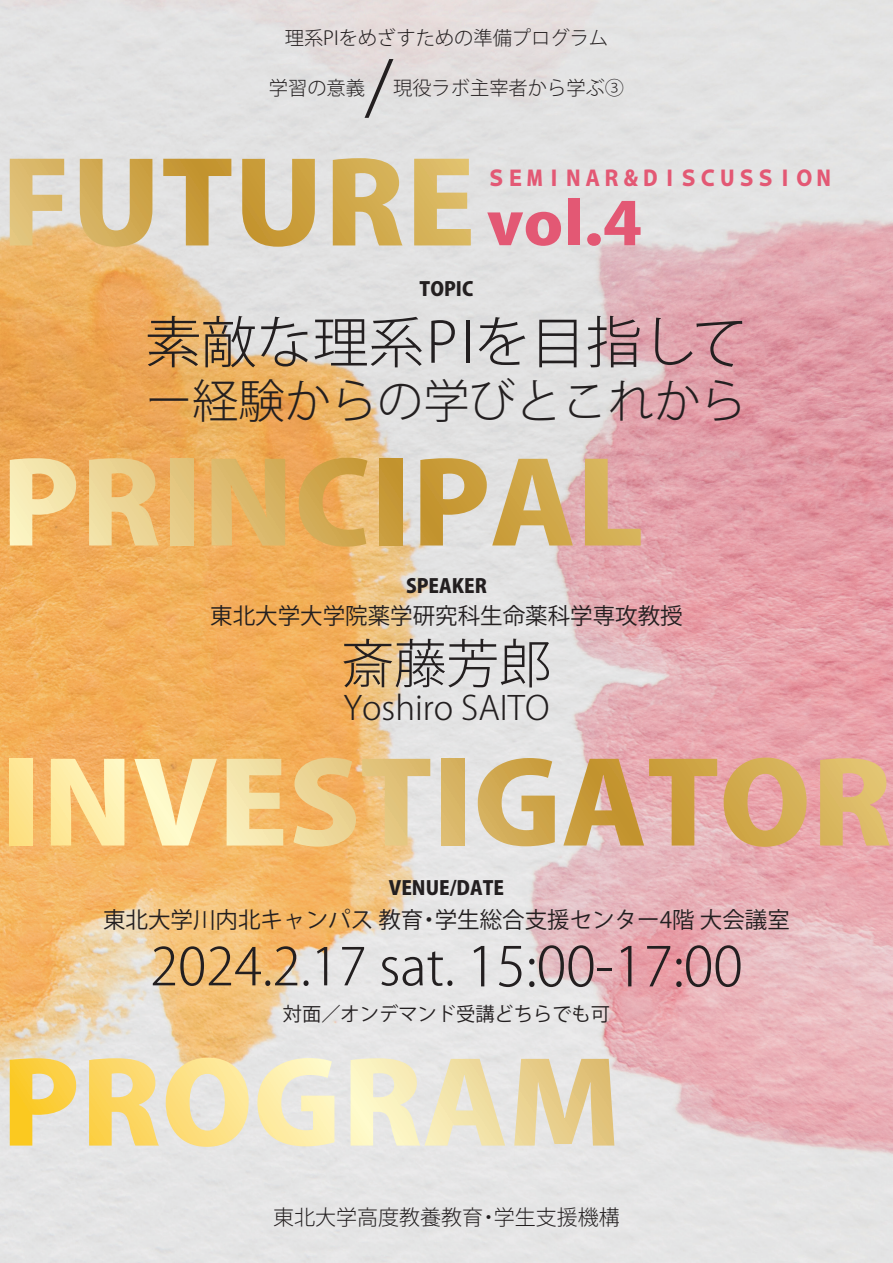
<style>
.page{position:relative;width:893px;height:1263px;background:#fff}
.page>*{position:absolute;margin:0;border:0;box-sizing:border-box;transform-origin:0 0}
.t1{font:300 72px "Koz Go Pr 6 N";color:#231f20}
.t2{font:800 58.2px "Koz Go Pr 6 N";color:#e35874;scale:1.15 1}
.t3{font:300 55.8px "Koz Go Pr 6 N";color:#231f20}
.t4{font:300 52.5px "Koz Go Pr 6 N";color:#231f20}
.t5{font:300 51.45px "Koz Go Pr 6 N";color:#231f20}
.t6{font:300 46.2px "Koz Go Pr 6 N";color:#231f20}
.t7{font:300 33px "Koz Go Pr 6 N";color:#231f20}
.t8{font:22.5px "Koz Go Pr 6 N";color:#231f20}
.t9{font:800 21.15px "Koz Go Pr 6 N";color:#e35874;scale:.91 1}
.t10{font:300 21px "Koz Go Pr 6 N";color:#231f20}
.t11{font:300 19.2px "Koz Go Pr 6 N";color:#231f20}
.t12{font:800 19.2px "Koz Go Pr 6 N";color:#231f20}
.t13{font:19.2px "Koz Go Pr 6 N";color:#231f20}
.s1{font-size:54.15px}
</style>
<div class="page">
<img style="left:0;top:0;width:893px;height:1263px">
<svg style="left:10px;top:159px;width:54px;height:86px;background:#e0c58d"></svg>
<svg style="left:80px;top:159px;width:72px;height:88px;background:#d7bc83"></svg>
<svg style="left:163px;top:159px;width:68px;height:86px;background:#d4bf91"></svg>
<svg style="left:242px;top:159px;width:73px;height:88px;background:#d1b576"></svg>
<svg style="left:333px;top:158px;width:70px;height:87px;background:#d6bb79"></svg>
<svg style="left:414px;top:159px;width:57px;height:86px;background:#dcc385"></svg>
<svg style="left:10px;top:458px;width:66px;height:87px;background:#f3d08e"></svg>
<svg style="left:89px;top:458px;width:70px;height:87px;background:#edc983"></svg>
<div style="left:170px;top:459px;width:23px;height:86px;background:#e5c882"></div>
<svg style="left:212px;top:459px;width:73px;height:86px;background:#e0b565"></svg>
<svg style="left:299px;top:458px;width:68px;height:89px;background:#dfac59"></svg>
<div style="left:379px;top:459px;width:23px;height:86px;background:#c79937"></div>
<svg style="left:420px;top:458px;width:153px;height:87px;background:#d4bb84"></svg>
<svg style="left:585px;top:459px;width:56px;height:86px;background:#dbaa80"></svg>
<div style="left:10px;top:759px;width:22px;height:86px;background:linear-gradient(to right,#fde288,#fde591)"></div>
<svg style="left:51px;top:759px;width:73px;height:86px;background:#fbde97"></svg>
<svg style="left:134px;top:759px;width:83px;height:86px;background:#f8d390"></svg>
<svg style="left:227px;top:759px;width:56px;height:86px;background:#f4d898"></svg>
<svg style="left:293px;top:758px;width:63px;height:89px;background:#eec37b"></svg>
<svg style="left:362px;top:759px;width:68px;height:86px;background:#e6ca95"></svg>
<div style="left:441px;top:759px;width:23px;height:86px;background:#d9b767"></div>
<svg style="left:478px;top:758px;width:77px;height:88px;background:#d8bf8a"></svg>
<svg style="left:563px;top:759px;width:154px;height:86px;background:#d6ab7d"></svg>
<svg style="left:724px;top:757px;width:83px;height:90px;background:#dba977"></svg>
<svg style="left:820px;top:758px;width:70px;height:87px;background:#e0b47a"></svg>
<svg style="left:10px;top:1058px;width:66px;height:87px;background:#f2d576"></svg>
<svg style="left:89px;top:1058px;width:70px;height:87px;background:#f5da86"></svg>
<svg style="left:166px;top:1057px;width:83px;height:90px;background:#f3e2ac"></svg>
<svg style="left:257px;top:1058px;width:77px;height:88px;background:#f4ecc5"></svg>
<svg style="left:351px;top:1058px;width:154px;height:87px;background:#f0e9c9"></svg>
<svg style="left:514px;top:1059px;width:100px;height:86px;background:#e5d2a3"></svg>
<p class="t11" style="left:285px;top:27px;width:325px">理系PIをめざすための準備プログラム</p>
<h1 class="t1" style="left:365px;top:48px;width:29px">/</h1>
<p class="t11" style="left:393px;top:77px;width:232px">現役ラボ主宰者から学ぶ③</p>
<p class="t11" style="left:269px;top:77px;width:98px">学習の意義</p>
<p class="t9" style="left:487px;top:166px;width:382px">ＳＥＭＩＮＡＲ＆ＤＩＳＣＵＳＳＩＯＮ</p>
<p class="t12" style="left:420px;top:278px;width:55px">TOPIC</p>
<h2 class="t2" style="left:487px;top:191px;width:136px">vol.4</h2>
<h3 class="t3" style="left:145px;top:311px;width:604px">素敵な理系PIを目指して</h3>
<h3 class="t6" style="left:146px;top:375px;width:602px">ー経験からの学びとこれから</h3>
<p class="t12" style="left:406px;top:575px;width:82px">SPEAKER</p>
<p class="t8" style="left:210px;top:603px;width:474px">東北大学大学院薬学研究科生命薬科学専攻教授</p>
<h3 class="t4" style="left:341px;top:634px;width:211px">斎藤芳郎</h3>
<h3 class="t7" style="left:343px;top:689px;width:207px">Yoshiro SAITO</h3>
<p class="t12" style="left:389px;top:877px;width:117px">VENUE/DATE</p>
<p class="t8" style="left:103px;top:906px;width:688px">東北大学川内北キャンパス 教育・学生総合支援センター4階 大会議室</p>
<h3 class="t5" style="left:150px;top:937px;width:594px">2024.2.17 sat. <span class="s1">15:00-17:00</span></h3>
<p class="t13" style="left:283px;top:1003px;width:329px">対面／オンデマンド受講どちらでも可</p>
<p class="t10" style="left:273px;top:1205px;width:348px">東北大学高度教養教育・学生支援機構</p>
</div>
